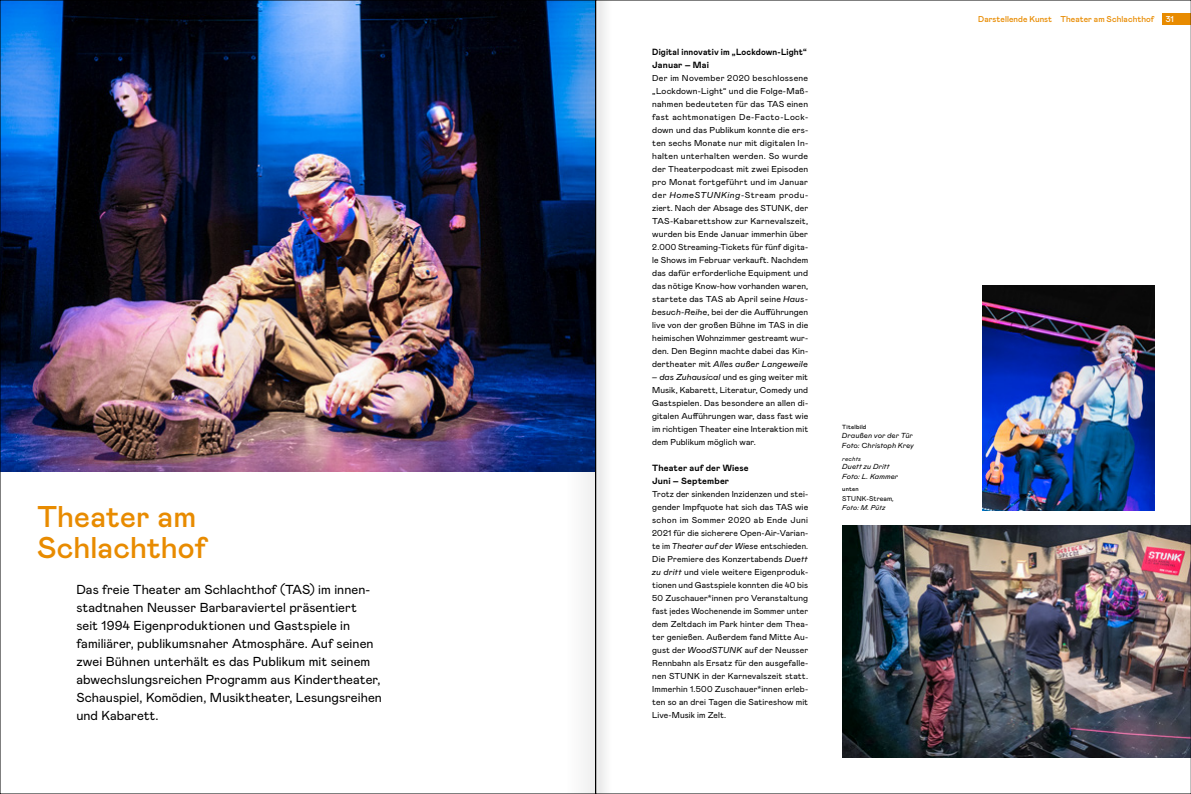
<style>
.page{position:relative;width:1191px;height:794px;background:#fff}
.page>*{position:absolute;margin:0;border:0;box-sizing:border-box;transform-origin:0 0}
.t1{font:500 30px/31px "Mabry Pro";color:#e88b00}
.t2{font:13px/18px "Mabry Pro";letter-spacing:.005em;color:#000}
.t3{font:700 9px/13px "Mabry Pro";letter-spacing:.015em;color:#000;scale:.94 1}
.t4{font:700 9px/13px "Mabry Pro";letter-spacing:.015em;color:#000}
.t5{font:8.6px/13px "Mabry Pro";letter-spacing:.015em;color:#000;text-align:justify}
.t6{font:500 8.5px "Mabry Pro";letter-spacing:.005em;color:#e88b00}
.t7{font:500 8.5px "Mabry Pro";color:#fff}
.t8{font:italic 7.3px/9.5px "Mabry Pro";letter-spacing:.015em;color:#000}
.t9{font:7px/9.5px "Mabry Pro";letter-spacing:.015em;color:#000}
.t10{font:500 6px "Mabry Pro";letter-spacing:.045em;color:#000}
.t11{font:italic 6px "Mabry Pro";letter-spacing:.045em;color:#000}
.s1{font-style:italic}
</style>
<div class="page">
<div style="left:1162px;top:14px;width:29px;height:11px;background:#e88b00"></div>
<img style="left:2px;top:2px;width:563px;height:469px">
<img style="left:982px;top:286px;width:172px;height:224px">
<img style="left:842px;top:525px;width:347px;height:232px">
<svg style="left:565px;top:2px;width:41px;height:790px"></svg>
<h1 class="t1" style="left:37px;top:500px;width:171px">Theater am<br>Schlachthof</h1>
<p class="t2" style="left:76px;top:580px;width:307px">Das freie Theater am Schlachthof (TAS) im innen&shy;stadtnahen Neusser Barbaraviertel präsentiert<br>seit 1994 Eigenproduktionen und Gastspiele in familiärer, publikumsnaher Atmosphäre. Auf seinen zwei Bühnen unterhält es das Publikum mit seinem abwechslungsreichen Programm aus Kindertheater, Schauspiel, Komödien, Musiktheater, Lesungsreihen und Kabarett.</p>
<p class="t3" style="left:652px;top:45px;width:166px">Digital innovativ im „Lockdown-Light“<br>Januar – Mai</p>
<p class="t5" style="left:652px;top:71px;width:159px;text-align:left">Der im November 2020 beschlossene „Lockdown-Light“ und die Folge-Maß&shy;nahmen bedeuteten für das TAS einen fast achtmonatigen De-Facto-Lock&shy;down und das Publikum konnte die ers&shy;ten sechs Monate nur mit digitalen In&shy;halten unterhalten werden. So wurde der Theaterpodcast mit zwei Episoden pro Monat fortgeführt und im Januar der <span class="s1">HomeSTUNKing</span>-Stream produ&shy;ziert. Nach der Absage des STUNK, der TAS-Kabarettshow zur Karnevalszeit, wurden bis Ende Januar immerhin über 2.000 Streaming-Tickets für fünf digita&shy;le Shows im Februar verkauft. Nachdem das dafür erforderliche Equipment und das nötige Know-how vorhanden waren, startete das TAS ab April seine <span class="s1">Haus&shy;besuch-Reihe</span>, bei der die Aufführungen live von der großen Bühne im TAS in die heimischen Wohnzimmer gestreamt wur&shy;den. Den Beginn machte dabei das Kin&shy;dertheater mit <span class="s1">Alles außer Langeweile</span></p>
<p class="t5" style="left:652px;top:370px;width:157px"><span class="s1">– das Zuhausical</span> und es ging weiter mit Musik, Kabarett, Literatur, Comedy und Gastspielen. Das besondere an allen di&shy;gitalen Aufführungen war, dass fast wie im richtigen Theater eine Interaktion mit dem Publikum möglich war.</p>
<p class="t4" style="left:652px;top:461px;width:98px">Theater auf der Wiese<br>Juni – September</p>
<p class="t5" style="left:652px;top:487px;width:157px">Trotz der sinkenden Inzidenzen und stei&shy;gender Impfquote hat sich das TAS wie schon im Sommer 2020 ab Ende Juni 2021 für die sicherere Open-Air-Varian&shy;te im <span class="s1">Theater auf der Wiese</span> entschieden.<br>Die Premiere des Konzertabends <span class="s1">Duett zu dritt</span> und viele weitere Eigenproduk&shy;tionen und Gastspiele konnten die 40 bis 50 Zuschauer*innen pro Veranstaltung fast jedes Wochenende im Sommer unter dem Zeltdach im Park hinter dem Thea&shy;ter genießen. Außerdem fand Mitte Au&shy;gust der <span class="s1">WoodSTUNK</span> auf der Neusser Rennbahn als Ersatz für den ausgefalle&shy;nen STUNK in der Karnevalszeit statt.<br>Immerhin 1.500 Zuschauer*innen erleb&shy;ten so an drei Tagen die Satireshow mit Live-Musik im Zelt.</p>
<p class="t10" style="left:842px;top:423px;width:26px">Titelbild</p>
<p class="t8" style="left:842px;top:430px;width:74px">Draußen vor der Tür<br>Foto:Christoph Krey</p>
<p class="t11" style="left:842px;top:454px;width:20px">rechts</p>
<p class="t8" style="left:842px;top:462px;width:57px">Duett zu Dritt<br>Foto: L. Kammer</p>
<p class="t10" style="left:842px;top:485px;width:18px">unten</p>
<p class="t9" style="left:842px;top:493px;width:53px">STUNK-Stream<span class="s1">,<br>Foto: M. Pütz</span></p>
<p class="t6" style="left:978px;top:13px;width:177px">Darstellende Kunst Theater am Schlachthof</p>
<p class="t7" style="left:1165px;top:13px;width:10px">31</p>
</div>
